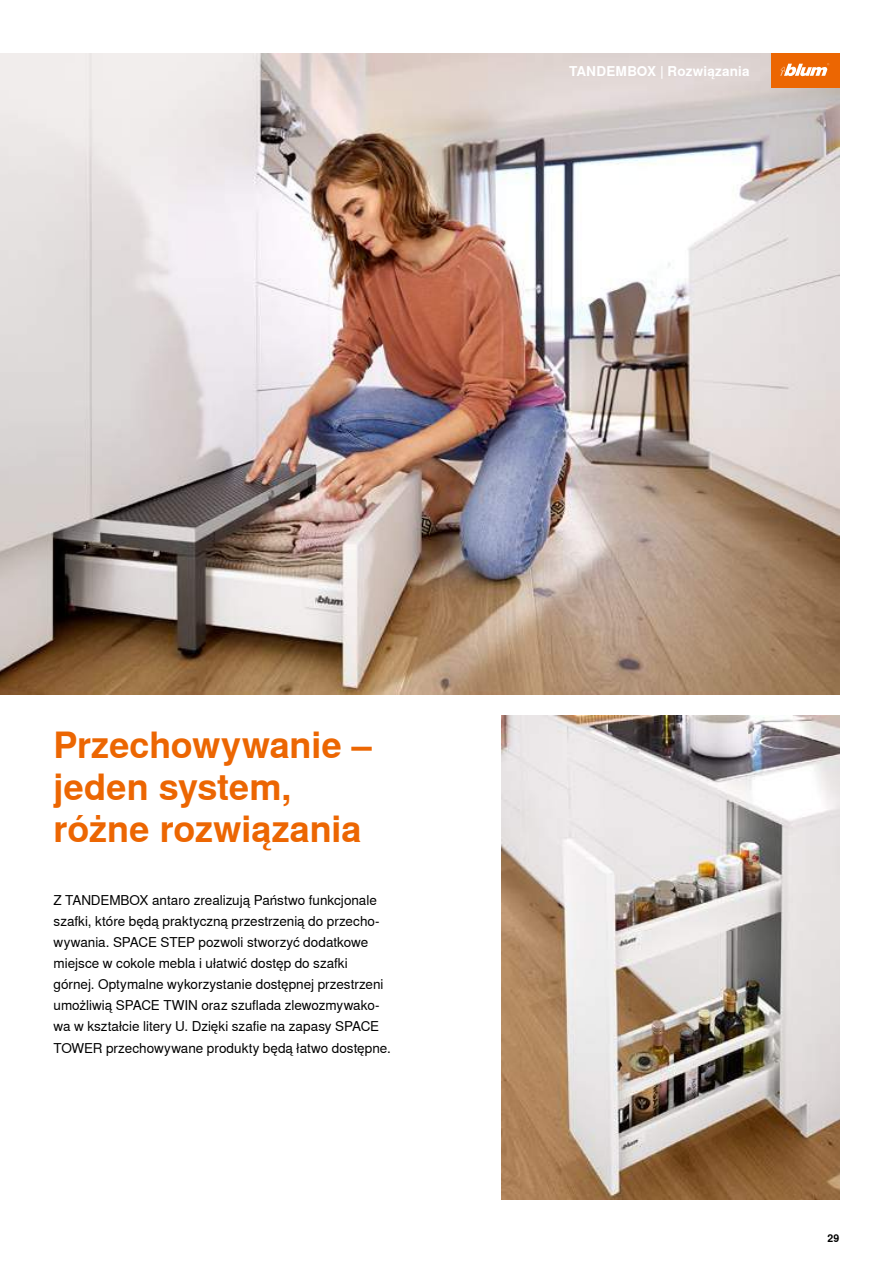
<style>
.page{position:relative;width:893px;height:1263px;background:#fff}
.page>*{position:absolute;margin:0;border:0;box-sizing:border-box;transform-origin:0 0}
.t1{font:700 36px/42.2px "Nimbus Sans Global";color:#ec6602}
.t2{font:13.5px/21px "Nimbus Sans Global";color:#000}
.t3{font:700 13.5px "Nimbus Sans Global";letter-spacing:.01em;color:#fff}
.t4{font:700 10.5px "Nimbus Sans Global";color:#000}
</style>
<div class="page">
<img style="left:0;top:54px;width:839px;height:641px">
<img style="left:502px;top:716px;width:337px;height:484px">
<div style="left:771px;top:54px;width:68px;height:34px;background:#ec6602"></div>
<svg style="left:780px;top:63px;width:49px;height:13px"></svg>
<p class="t3" style="left:569px;top:63px;width:182px">TANDEMBOX | Rozwiązania</p>
<h1 class="t1" style="left:54px;top:724px;width:320px">Przechowywanie – jeden system, różne rozwiązania</h1>
<p class="t2" style="left:54px;top:890px;width:339px">Z TANDEMBOX antaro zrealizują Państwo funkcjonale szafki, które będą praktyczną przestrzenią do przecho&shy;wywania. SPACE STEP pozwoli stworzyć dodatkowe miejsce w cokole mebla i ułatwić dostęp do szafki górnej. Optymalne wykorzystanie dostępnej przestrzeni umożliwią SPACE TWIN oraz szuflada zlewozmywako&shy;wa w kształcie litery U. Dzięki szafie na zapasy SPACE TOWER przechowywane produkty będą łatwo dostępne.</p>
<p class="t4" style="left:827px;top:1232px;width:14px">29</p>
</div>
